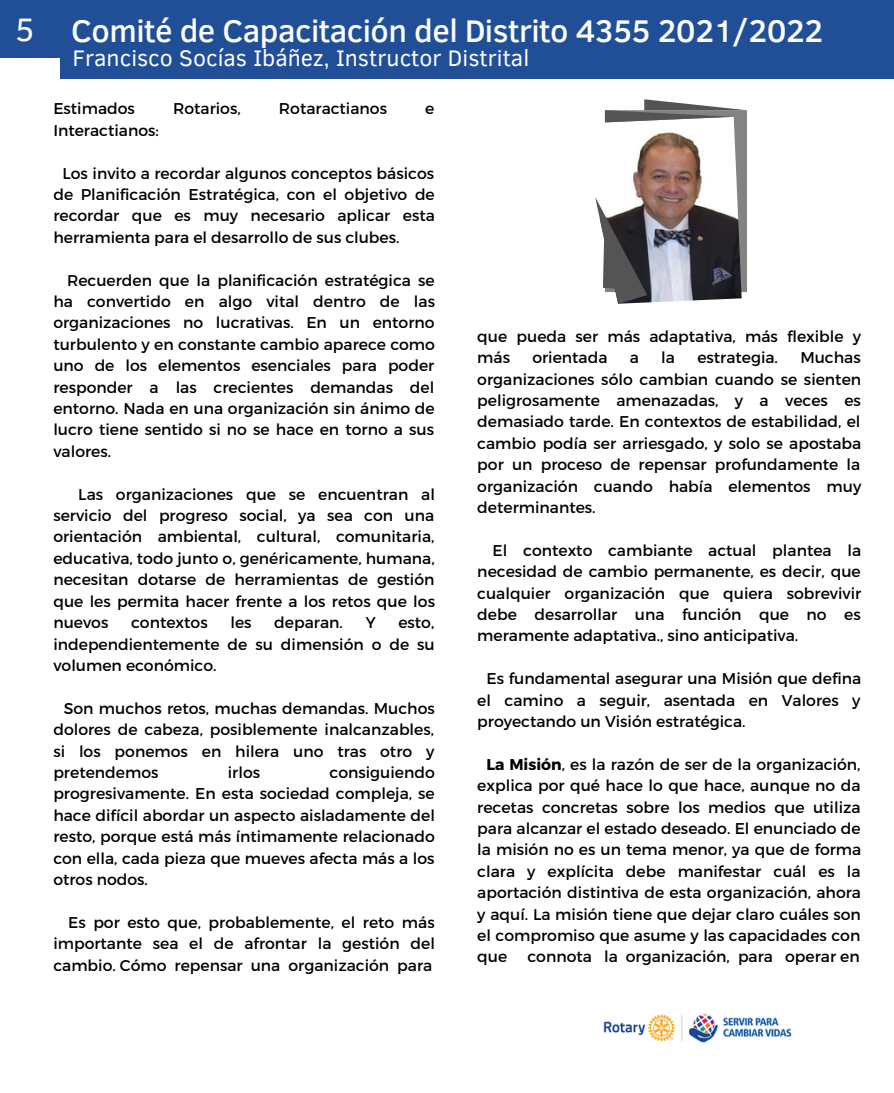
<style>
.page{position:relative;width:894px;height:1093px;background:#fff}
.page>*{position:absolute;margin:0;border:0;box-sizing:border-box;transform-origin:0 0}
.t1{font:500 32.1px "Clear Sans";letter-spacing:-.015em;color:#fdfcfd}
.t2{font:23.1px "Clear Sans";color:#fdfcfd}
.t3{font:15.6px/21.5px "Montserrat";color:#000;text-align:justify}
.s1{font-weight:400;font-size:33.3px}
.s2{font-weight:700}
</style>
<div class="page">
<img style="left:603px;top:1013px;width:189px;height:30px">
<div style="left:60px;top:0;width:833px;height:79px;background:#204f98"></div>
<div style="left:0;top:0;width:107px;height:57px;background:#204f98"></div>
<svg style="left:595px;top:99px;width:151px;height:205px"></svg>
<h1 class="t1" style="left:15px;top:7px;width:809px"><span class="s1">5</span> Comité de Capacitación del Distrito 4355 2021/2022</h1>
<h2 class="t2" style="left:72px;top:41px;width:458px">Francisco Socías Ibáñez, Instructor Distrital</h2>
<p class="t3" style="left:53px;top:97px;width:83px">Estimados</p>
<p class="t3" style="left:173px;top:97px;width:69px">Rotarios,</p>
<p class="t3" style="left:279px;top:97px;width:109px">Rotaractianos</p>
<p class="t3" style="left:425px;top:97px;width:11px">e</p>
<p class="t3" style="left:53px;top:119px;width:107px">Interactianos:</p>
<p class="t3" style="left:53px;top:161px;width:383px;text-indent:9px">Los invito a recordar algunos conceptos básicos de Planificación Estratégica, con el objetivo de recordar que es muy necesario aplicar esta herramienta para el desarrollo de sus clubes.</p>
<p class="t3" style="left:53px;top:268px;width:383px;text-indent:14px">Recuerden que la planificación estratégica se ha convertido en algo vital dentro de las organizaciones no lucrativas. En un entorno turbulento y en constante cambio aparece como uno de los elementos esenciales para poder responder a las crecientes demandas del entorno. Nada en una organización sin ánimo de lucro tiene sentido si no se hace en torno a sus valores.</p>
<p class="t3" style="left:53px;top:482px;width:383px;text-indent:25px">Las organizaciones que se encuentran al servicio del progreso social, ya sea con una orientación ambiental, cultural, comunitaria, educativa, todo junto o, genéricamente, humana, necesitan dotarse de herramientas de gestión que les permita hacer frente a los retos que los nuevos</p>
<p class="t3" style="left:131px;top:611px;width:78px">contextos</p>
<p class="t3" style="left:230px;top:611px;width:23px">les</p>
<p class="t3" style="left:274px;top:611px;width:70px">deparan.</p>
<p class="t3" style="left:365px;top:611px;width:11px">Y</p>
<p class="t3" style="left:53px;top:611px;width:383px;text-indent:345px">esto, independientemente de su dimensión o de su volumen económico.</p>
<p class="t3" style="left:53px;top:696px;width:383px;text-indent:10px">Son muchos retos, muchas demandas. Muchos dolores de cabeza, posiblemente inalcanzables, si los ponemos en hilera uno tras otro y pretendemos</p>
<p class="t3" style="left:53px;top:760px;width:383px;text-indent:276px">consiguiendo progresivamente. En esta sociedad compleja, se hace difícil abordar un aspecto aisladamente del resto, porque está más íntimamente relacionado con ella, cada pieza que mueves afecta más a los otros nodos.</p>
<p class="t3" style="left:53px;top:910px;width:383px;text-indent:15px">Es por esto que, probablemente, el reto más importante sea el de afrontar la gestión del cambio. Cómo repensar una organización para</p>
<p class="t3" style="left:228px;top:760px;width:34px">irlos</p>
<p class="t3" style="left:477px;top:324px;width:385px">que pueda ser más adaptativa, más flexible y más</p>
<p class="t3" style="left:532px;top:346px;width:77px">orientada</p>
<p class="t3" style="left:629px;top:346px;width:11px">a</p>
<p class="t3" style="left:661px;top:346px;width:15px">la</p>
<p class="t3" style="left:697px;top:346px;width:82px">estrategia.</p>
<p class="t3" style="left:477px;top:346px;width:385px;text-indent:323px">Muchas organizaciones sólo cambian cuando se sienten peligrosamente amenazadas, y a veces es demasiado tarde. En contextos de estabilidad, el cambio podía ser arriesgado, y solo se apostaba por un proceso de repensar profundamente la organización cuando había elementos muy determinantes.</p>
<p class="t3" style="left:477px;top:538px;width:385px;text-indent:15px">El contexto cambiante actual plantea la necesidad de cambio permanente, es decir, que cualquier organización que quiera sobrevivir debe desarrollar una función que no es meramente adaptativa., sino anticipativa.</p>
<p class="t3" style="left:477px;top:667px;width:385px;text-indent:9px">Es fundamental asegurar una Misión que defina el camino a seguir, asentada en Valores y proyectando un Visión estratégica.</p>
<p class="t3" style="left:477px;top:752px;width:385px;text-indent:9px"><span class="s2">La Misión</span>, es la razón de ser de la organización, explica por qué hace lo que hace, aunque no da recetas concretas sobre los medios que utiliza para alcanzar el estado deseado. El enunciado de la misión no es un tema menor, ya que de forma clara y explícita debe manifestar cuál es la aportación distintiva de esta organización, ahora y aquí. La misión tiene que dejar claro cuáles son el compromiso que asume y las capacidades con que</p>
<p class="t3" style="left:527px;top:945px;width:334px">connota la organización, para operar en</p>
</div>
